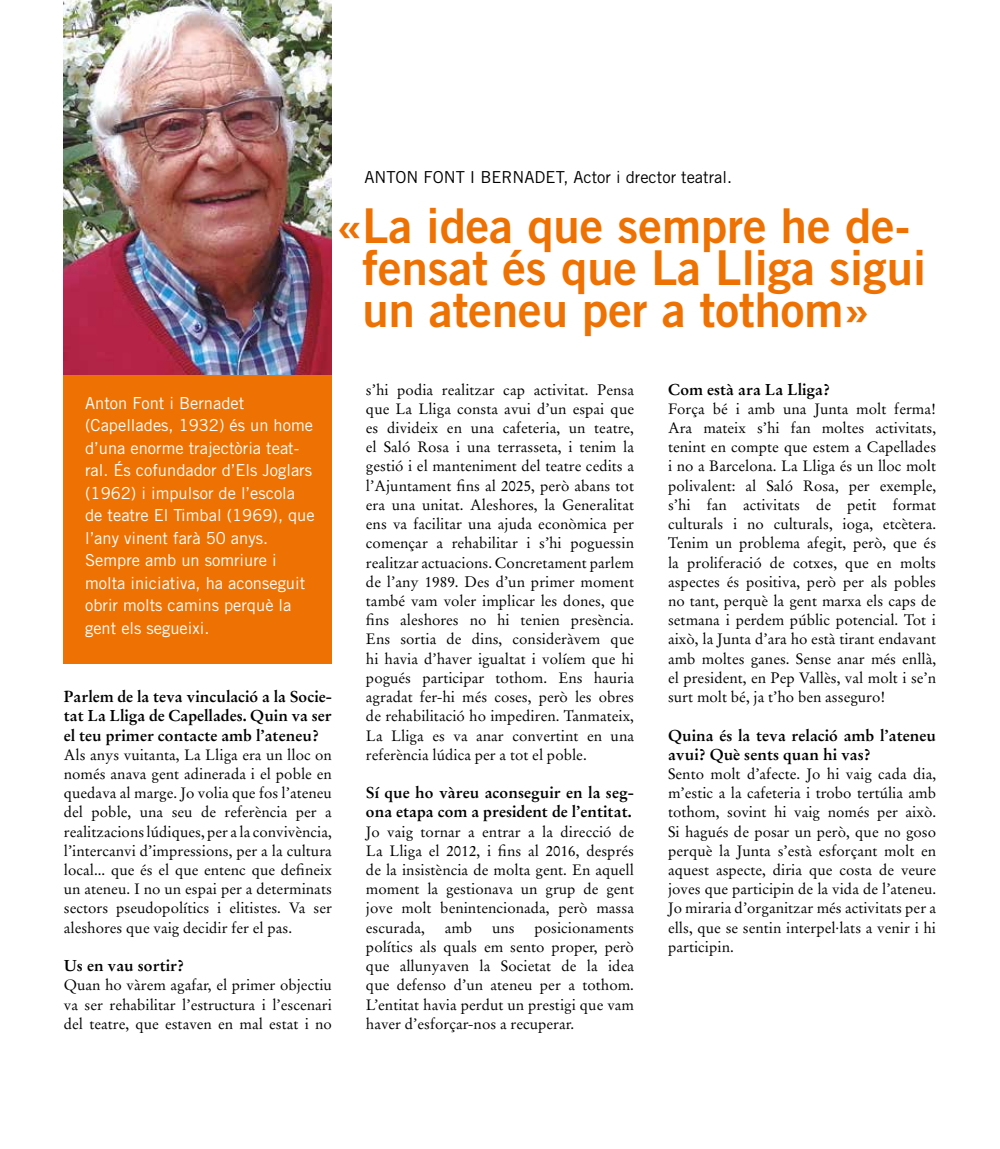
<style>
.page{position:relative;width:1000px;height:1149px;background:#fff}
.page>*{position:absolute;margin:0;border:0;box-sizing:border-box;transform-origin:0 0}
.t1{font:48px/42px "Trade Gothic LT Std Bd 2";color:#ee7203}
.t2{font:16.5px/22.5px "Trade Gothic LT Std";color:#fff}
.t3{font:16.5px "Trade Gothic LT Std";color:#000}
.t4{font:700 15.75px/19.2px "Stempel Garamond LT";color:#000}
.t5{font:15px/19.2px "Stempel Garamond LT";color:#000;text-align:justify}
</style>
<div class="page">
<img style="left:64px;top:0;width:268px;height:375px">
<div style="left:64px;top:375px;width:268px;height:288px;background:#ee7203"></div>
<p class="t3" style="left:364px;top:167px;width:369px">ANTON FONT I BERNADET, Actor i drector teatral.</p>
<h1 class="t1" style="left:362px;top:204px;width:565px;text-indent:-26px">«La idea que sempre he de&shy;fensat és que La Lliga sigui un ateneu per a tothom»</h1>
<p class="t2" style="left:85px;top:391px;width:231px">Anton Font i Bernadet (Capellades, 1932) és un home d’una enorme trajectòria teat&shy;ral. És cofundador d’Els Joglars (1962) i impulsor de l’escola de teatre El Timbal (1969), que l’any vinent farà 50 anys.<br>Sempre amb un somriure i molta iniciativa, ha aconseguit obrir molts camins perquè la gent els segueixi.</p>
<p class="t4" style="left:64px;top:686px;width:269px;text-align:justify">Parlem de la teva vinculació a la Socie&shy;tat La Lliga de Capellades. Quin va ser el teu primer contacte amb l’ateneu?</p>
<p class="t5" style="left:64px;top:744px;width:269px">Als anys vuitanta, La Lliga era un lloc on només anava gent adinerada i el poble en quedava al marge. Jo volia que fos l’ateneu del poble, una seu de referència per a realitzacions lúdiques, per a la convivència, l’intercanvi d’impressions, per a la cultura local... que és el que entenc que defineix un ateneu. I no un espai per a determinats sectors pseudopolítics i elitistes. Va ser aleshores que vaig decidir fer el pas.</p>
<p class="t4" style="left:64px;top:955px;width:122px">Us en vau sortir?</p>
<p class="t5" style="left:64px;top:975px;width:269px">Quan ho vàrem agafar, el primer objectiu va ser rehabilitar l’estructura i l’escenari del teatre, que estaven en mal estat i no</p>
<p class="t5" style="left:366px;top:380px;width:269px">s’hi podia realitzar cap activitat. Pensa que La Lliga consta avui d’un espai que es divideix en una cafeteria, un teatre, el Saló Rosa i una terrasseta, i tenim la gestió i el manteniment del teatre cedits a l’Ajuntament fins al 2025, però abans tot era una unitat. Aleshores, la Generalitat ens va facilitar una ajuda econòmica per començar a rehabilitar i s’hi poguessin realitzar actuacions. Concretament parlem de l’any 1989. Des d’un primer moment també vam voler implicar les dones, que fins aleshores no hi tenien presència.<br>Ens sortia de dins, consideràvem que hi havia d’haver igualtat i volíem que hi pogués participar tothom. Ens hauria agradat fer-hi més coses, però les obres de rehabilitació ho impediren. Tanmateix, La Lliga es va anar convertint en una referència lúdica per a tot el poble.</p>
<p class="t4" style="left:366px;top:782px;width:269px">Sí que ho vàreu aconseguir en la seg&shy;ona etapa com a president de l’entitat.</p>
<p class="t5" style="left:366px;top:821px;width:269px">Jo vaig tornar a entrar a la direcció de La Lliga el 2012, i fins al 2016, després de la insistència de molta gent. En aquell moment la gestionava un grup de gent jove molt benintencionada, però massa escurada,</p>
<p class="t5" style="left:444px;top:917px;width:29px">amb</p>
<p class="t5" style="left:492px;top:917px;width:24px">uns</p>
<p class="t5" style="left:366px;top:917px;width:269px;text-indent:168px">posicionaments polítics als quals em sento proper, però que allunyaven la Societat de la idea que defenso d’un ateneu per a tothom.<br>L’entitat havia perdut un prestigi que vam haver d’esforçar-nos a recuperar.</p>
<p class="t4" style="left:668px;top:379px;width:163px">Com està ara La Lliga?</p>
<p class="t5" style="left:668px;top:399px;width:269px">Força bé i amb una Junta molt ferma!<br>Ara mateix s’hi fan moltes activitats, tenint en compte que estem a Capellades i no a Barcelona. La Lliga és un lloc molt polivalent: al Saló Rosa, per exemple, s’hi fan activitats de petit format culturals i no culturals, ioga, etcètera.<br>Tenim un problema afegit, però, que és la proliferació de cotxes, que en molts aspectes és positiva, però per als pobles no tant, perquè la gent marxa els caps de setmana i perdem públic potencial. Tot i això, la Junta d’ara ho està tirant endavant amb moltes ganes. Sense anar més enllà, el president, en Pep Vallès, val molt i se’n surt molt bé, ja t’ho ben asseguro!</p>
<p class="t4" style="left:668px;top:725px;width:269px">Quina és la teva relació amb l’ateneu avui? Què sents quan hi vas?</p>
<p class="t5" style="left:668px;top:764px;width:269px">Sento molt d’afecte. Jo hi vaig cada dia, m’estic a la cafeteria i trobo tertúlia amb tothom, sovint hi vaig només per això.<br>Si hagués de posar un però, que no goso perquè la Junta s’està esforçant molt en aquest aspecte, diria que costa de veure joves que participin de la vida de l’ateneu.<br>Jo miraria d’organitzar més activitats per a ells, que se sentin interpel·lats a venir i hi participin.</p>
</div>
